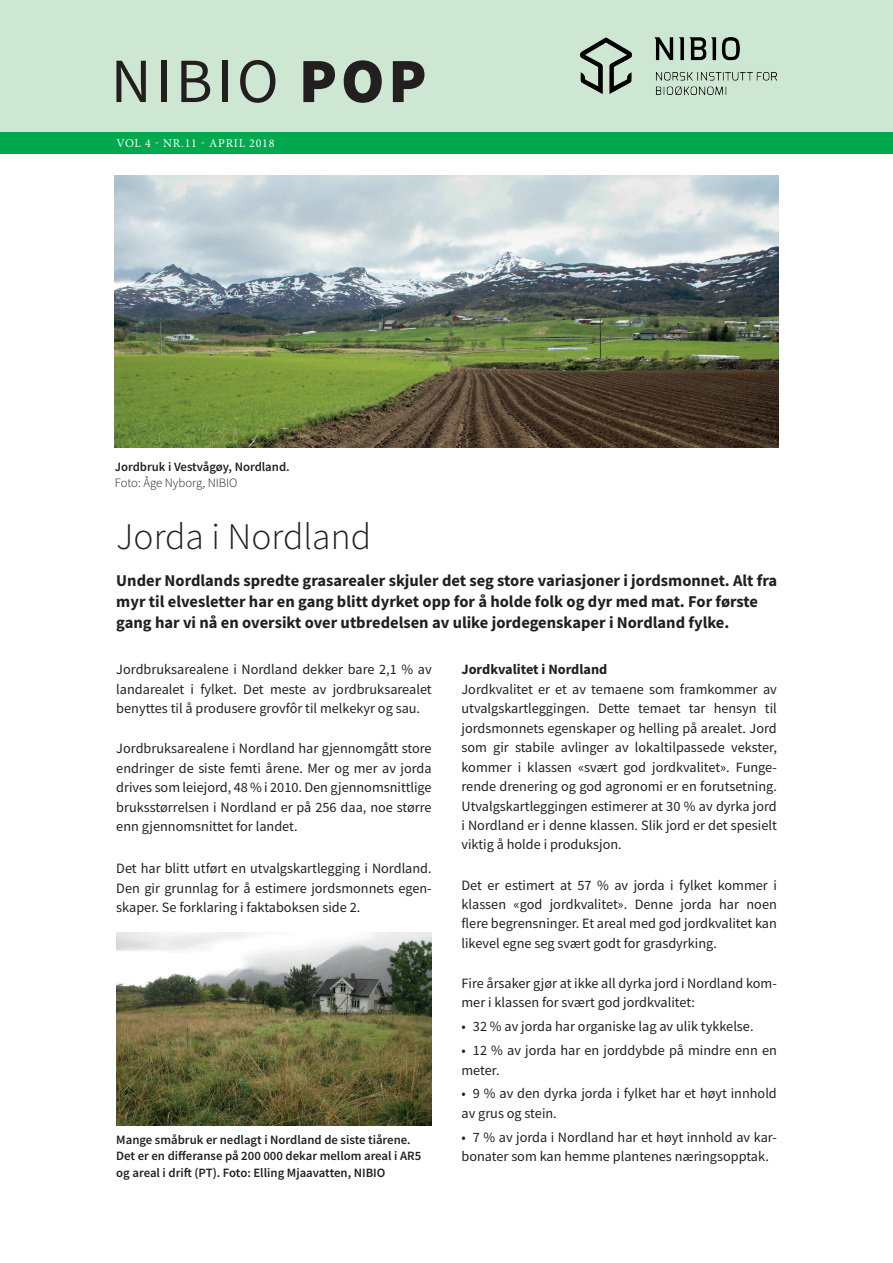
<style>
.page{position:relative;width:893px;height:1263px;background:#fff}
.page>*{position:absolute;margin:0;border:0;box-sizing:border-box;transform-origin:0 0}
.t1{font:63px "Source Sans Pro";letter-spacing:.06em;color:#231f20}
.t2{font:300 37.5px "Source Sans Pro";color:#231f20}
.t3{font:700 16.5px/21px "Source Sans Pro";color:#231f20}
.t4{font:14.25px/19.5px "Source Sans Pro";color:#231f20;text-align:justify}
.t5{font:700 14.25px "Source Sans Pro";color:#231f20}
.t6{font:600 12.75px/16.5px "Source Sans Pro";color:#231f20}
.t7{font:300 12.75px "Source Sans Pro";color:#231f20}
.t8{font:12px "Minion Pro";letter-spacing:.06em;color:#fff}
.s1{font-weight:900}
</style>
<div class="page">
<div style="left:0;top:0;width:893px;height:143px;background:#cee7d3"></div>
<div style="left:0;top:132px;width:893px;height:22px;background:#00a84e"></div>
<img style="left:580px;top:37px;width:197px;height:58px">
<img style="left:114px;top:175px;width:664px;height:272px">
<img style="left:116px;top:932px;width:316px;height:194px">
<h1 class="t1" style="left:111px;top:41px;width:317px">NIBIO <span class="s1">POP</span></h1>
<p class="t8" style="left:116px;top:135px;width:160px">VOL 4 - NR.11 - APRIL 2018</p>
<p class="t6" style="left:115px;top:458px;width:176px">Jordbruk i Vestvågøy, Nordland.</p>
<p class="t7" style="left:115px;top:475px;width:124px">Foto: Åge Nyborg, NIBIO</p>
<h2 class="t2" style="left:116px;top:513px;width:256px">Jorda i Nordland</h2>
<p class="t3" style="left:116px;top:570px;width:662px">Under Nordlands spredte grasarealer skjuler det seg store variasjoner i jordsmonnet. Alt fra myr til elvesletter har en gang blitt dyrket opp for å holde folk og dyr med mat. For første gang har vi nå en oversikt over utbredelsen av ulike jordegenskaper i Nordland fylke.</p>
<p class="t4" style="left:116px;top:659px;width:317px">Jordbruksarealene i Nordland dekker bare 2,1 % av landarealet i fylket. Det meste av jordbruksarealet benyttes til å produsere grovfôr til melkekyr og sau.</p>
<p class="t4" style="left:116px;top:738px;width:317px">Jordbruksarealene i Nordland har gjennomgått store endringer de siste femti årene. Mer og mer av jorda drives som leiejord, 48 % i 2010. Den gjennomsnittlige bruksstørrelsen i Nordland er på 256 daa, noe større enn gjennomsnittet for landet.</p>
<p class="t4" style="left:116px;top:858px;width:317px">Det har blitt utført en utvalgskartlegging i Nordland.<br>Den gir grunnlag for å estimere jordsmonnets egen&shy;skaper. Se forklaring i faktaboksen side 2.</p>
<p class="t6" style="left:116px;top:1131px;width:306px">Mange småbruk er nedlagt i Nordland de siste tiårene.<br>Det er en differanse på 200 000 dekar mellom areal i AR5 og areal i drift (PT). Foto: Elling Mjaavatten, NIBIO</p>
<p class="t5" style="left:461px;top:660px;width:147px">Jordkvalitet i Nordland</p>
<p class="t4" style="left:461px;top:679px;width:317px">Jordkvalitet er et av temaene som framkommer av utvalgskartleggingen. Dette temaet tar hensyn til jordsmonnets egenskaper og helling på arealet. Jord som gir stabile avlinger av lokaltilpassede vekster, kommer i klassen «svært god jordkvalitet». Funge&shy;rende drenering og god agronomi er en forutsetning.<br>Utvalgskartleggingen estimerer at 30 % av dyrka jord i Nordland er i denne klassen. Slik jord er det spesielt viktig å holde i produksjon.</p>
<p class="t4" style="left:461px;top:875px;width:317px">Det er estimert at 57 % av jorda i fylket kommer i klassen «god jordkvalitet». Denne jorda har noen flere begrensninger. Et areal med god jordkvalitet kan likevel egne seg svært godt for grasdyrking.</p>
<p class="t4" style="left:461px;top:973px;width:317px">Fire årsaker gjør at ikke all dyrka jord i Nordland kom&shy;mer i klassen for svært god jordkvalitet:</p>
<p class="t4" style="left:461px;top:1017px;width:294px">• 32 % av jorda har organiske lag av ulik tykkelse.</p>
<p class="t4" style="left:461px;top:1040px;width:317px">• 12 % av jorda har en jorddybde på mindre enn en meter.</p>
<p class="t4" style="left:461px;top:1084px;width:317px">• 9 % av den dyrka jorda i fylket har et høyt innhold av grus og stein.</p>
<p class="t4" style="left:461px;top:1127px;width:317px">• 7 % av jorda i Nordland har et høyt innhold av kar&shy;bonater som kan hemme plantenes næringsopptak.</p>
</div>
